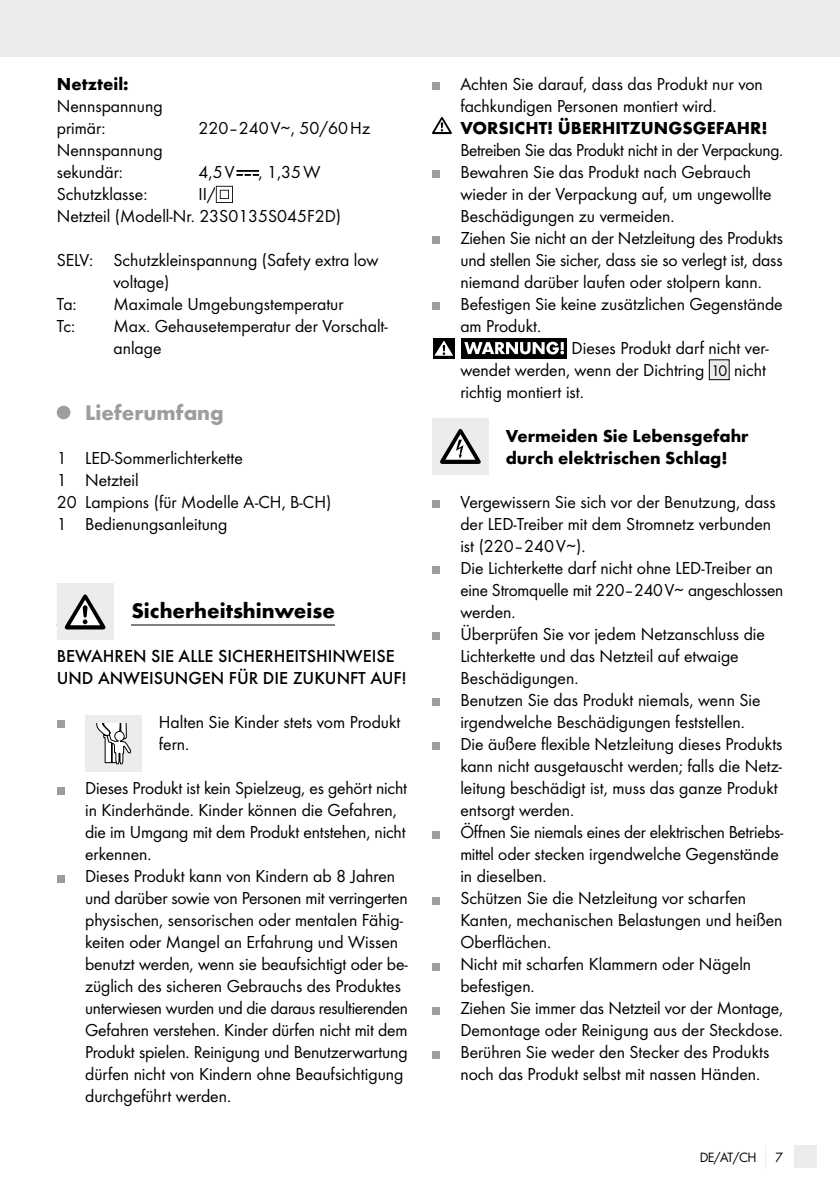
<style>
.page{position:relative;width:840px;height:1191px;background:#fff}
.page>*{position:absolute;margin:0;border:0;box-sizing:border-box;transform-origin:0 0}
.t1{font:700 22px "Futura";color:#000}
.t2{font:700 22px "Futura";color:#9c9d9d}
.t3{font:18px/22px "Futura Boo";color:#000}
.t4{font:700 18px/22px "Futura";color:#000}
.t5{font:500 18px/22px "Futura";color:#000}
.t6{font:18px "Futura Boo";letter-spacing:-.02em;color:#000}
.t7{font:14px "Futura Boo";color:#000}
.s1{font-size:16px}
</style>
<div class="page">
<div style="left:0;top:0;width:839px;height:57px;background:#ececec"></div>
<div style="left:794px;top:1145px;width:22px;height:23px;background:#ececec"></div>
<hr style="left:57px;top:624px;width:278px;height:1px;background:#000">
<svg style="left:237px;top:171px;width:21px;height:5px"></svg>
<svg style="left:216px;top:186px;width:17px;height:17px"></svg>
<div style="left:57px;top:406px;width:13px;height:13px;background:#9c9d9d;border-radius:50%"></div>
<div style="left:113px;top:584px;width:18px;height:56px;background:#fff"></div>
<div style="left:57px;top:583px;width:56px;height:57px;background:#ececec"></div>
<svg style="left:65px;top:594px;width:40px;height:35px"></svg>
<div style="left:57px;top:720px;width:7px;height:8px;background:#9c9d9d"></div>
<div style="left:85px;top:715px;width:57px;height:57px;background:#ececec"></div>
<svg style="left:96px;top:723px;width:35px;height:41px"></svg>
<div style="left:57px;top:786px;width:7px;height:8px;background:#9c9d9d"></div>
<div style="left:57px;top:874px;width:7px;height:8px;background:#9c9d9d"></div>
<div style="left:432px;top:82px;width:7px;height:8px;background:#9c9d9d"></div>
<svg style="left:432px;top:117px;width:19px;height:17px"></svg>
<div style="left:432px;top:170px;width:7px;height:8px;background:#9c9d9d"></div>
<div style="left:432px;top:236px;width:7px;height:8px;background:#9c9d9d"></div>
<div style="left:432px;top:302px;width:7px;height:8px;background:#9c9d9d"></div>
<div style="left:461px;top:338px;width:106px;height:20px;background:#000"></div>
<div style="left:433px;top:338px;width:21px;height:20px;background:#000"></div>
<svg style="left:434px;top:340px;width:19px;height:16px"></svg>
<svg style="left:464px;top:342px;width:99px;height:12px"></svg>
<div style="left:709px;top:360px;width:19px;height:20px;background:#ececec"></div>
<div style="left:708px;top:359px;width:21px;height:21px;border:1px solid #000"></div>
<div style="left:432px;top:418px;width:56px;height:57px;background:#ececec"></div>
<svg style="left:440px;top:429px;width:40px;height:35px"></svg>
<div style="left:432px;top:500px;width:7px;height:8px;background:#9c9d9d"></div>
<div style="left:432px;top:566px;width:7px;height:8px;background:#9c9d9d"></div>
<div style="left:432px;top:632px;width:7px;height:8px;background:#9c9d9d"></div>
<div style="left:432px;top:698px;width:7px;height:8px;background:#9c9d9d"></div>
<div style="left:432px;top:742px;width:7px;height:8px;background:#9c9d9d"></div>
<div style="left:432px;top:830px;width:7px;height:8px;background:#9c9d9d"></div>
<div style="left:432px;top:896px;width:7px;height:8px;background:#9c9d9d"></div>
<div style="left:432px;top:962px;width:7px;height:8px;background:#9c9d9d"></div>
<div style="left:432px;top:1006px;width:7px;height:8px;background:#9c9d9d"></div>
<div style="left:432px;top:1050px;width:7px;height:8px;background:#9c9d9d"></div>
<p class="t4" style="left:57px;top:73px;width:73px">Netzteil:</p>
<p class="t3" style="left:57px;top:95px;width:107px">Nennspannung primär:</p>
<p class="t3" style="left:57px;top:139px;width:107px">Nennspannung sekundär:</p>
<p class="t3" style="left:198px;top:117px;width:173px">220–240V∼, 50/60Hz</p>
<p class="t3" style="left:198px;top:161px;width:37px">4,5V</p>
<p class="t3" style="left:258px;top:161px;width:63px">, 1,35W</p>
<p class="t3" style="left:57px;top:183px;width:286px;text-indent:142px">II/<br>Netzteil (Modell-Nr. 23S0135S045F2D)</p>
<p class="t3" style="left:57px;top:249px;width:323px">SELV: Schutzkleinspannung (Safety extra low</p>
<p class="t3" style="left:113px;top:271px;width:57px">voltage)</p>
<p class="t3" style="left:57px;top:293px;width:21px">Ta:</p>
<p class="t3" style="left:113px;top:293px;width:231px">Maximale Umgebungstemperatur</p>
<p class="t3" style="left:57px;top:315px;width:20px">Tc:</p>
<p class="t3" style="left:113px;top:315px;width:275px">Max. Gehausetemperatur der Vorschalt&shy;anlage</p>
<p class="t3" style="left:57px;top:183px;width:92px">Schutzklasse:</p>
<p class="t2" style="left:85px;top:399px;width:140px">Lieferumfang</p>
<p class="t3" style="left:57px;top:447px;width:276px">1 LED-Sommerlichterkette<br>1 Netzteil<br>20 Lampions (für Modelle A-CH, B-CH)<br>1 Bedienungsanleitung</p>
<p class="t1" style="left:131px;top:597px;width:205px">Sicherheitshinweise</p>
<p class="t5" style="left:57px;top:645px;width:351px">BEWAHREN SIE ALLE SICHERHEITSHINWEISE<br>UND ANWEISUNGEN FÜR DIE ZUKUNFT AUF!</p>
<p class="t3" style="left:159px;top:711px;width:243px">Halten Sie Kinder stets vom Produkt fern.</p>
<p class="t3" style="left:85px;top:777px;width:324px">Dieses Produkt ist kein Spielzeug, es gehört nicht in Kinderhände. Kinder können die Gefahren, die im Umgang mit dem Produkt entstehen, nicht erkennen.<br>Dieses Produkt kann von Kindern ab 8 Jahren und darüber sowie von Personen mit verringerten physischen, sensorischen oder mentalen Fähig&shy;keiten oder Mangel an Erfahrung und Wissen benutzt werden, wenn sie beaufsichtigt oder be&shy;züglich des sicheren Gebrauchs des Produktes unterwiesen wurden und die daraus resultierenden Gefahren verstehen. Kinder dürfen nicht mit dem Produkt spielen. Reinigung und Benutzerwartung dürfen nicht von Kindern ohne Beaufsichtigung durchgeführt werden.</p>
<p class="t3" style="left:460px;top:73px;width:304px">Achten Sie darauf, dass das Produkt nur von fachkundigen Personen montiert wird.</p>
<p class="t4" style="left:460px;top:117px;width:308px">VORSICHT! ÜBERHITZUNGSGEFAHR!</p>
<p class="t6" style="left:460px;top:139px;width:324px">Betreiben Sie das Produkt nicht in der Verpackung.</p>
<p class="t3" style="left:460px;top:161px;width:292px">Bewahren Sie das Produkt nach Gebrauch</p>
<p class="t3" style="left:460px;top:183px;width:312px">wieder in der Verpackung auf, um ungewollte</p>
<p class="t3" style="left:460px;top:205px;width:216px">Beschädigungen zu vermeiden.</p>
<p class="t3" style="left:460px;top:227px;width:324px">Ziehen Sie nicht an der Netzleitung des Produkts</p>
<p class="t3" style="left:460px;top:249px;width:323px">und stellen Sie sicher, dass sie so verlegt ist, dass</p>
<p class="t3" style="left:460px;top:271px;width:303px">niemand darüber laufen oder stolpern kann.</p>
<p class="t3" style="left:460px;top:293px;width:323px">Befestigen Sie keine zusätzlichen Gegenstände</p>
<p class="t3" style="left:460px;top:315px;width:82px">am Produkt.</p>
<p class="t3" style="left:571px;top:337px;width:198px">Dieses Produkt darf nicht ver‑</p>
<p class="t3" style="left:460px;top:359px;width:307px">wendet werden, wenn der Dichtring <span class="s1">10</span> nicht</p>
<p class="t3" style="left:460px;top:381px;width:125px">richtig montiert ist.</p>
<p class="t4" style="left:505px;top:425px;width:244px">Vermeiden Sie Lebensgefahr durch elektrischen Schlag!</p>
<p class="t3" style="left:460px;top:491px;width:324px">Vergewissern Sie sich vor der Benutzung, dass der LED-Treiber mit dem Stromnetz verbunden ist (220–240V∼).<br>Die Lichterkette darf nicht ohne LED-Treiber an eine Stromquelle mit 220–240V∼ angeschlossen werden.<br>Überprüfen Sie vor jedem Netzanschluss die Lichterkette und das Netzteil auf etwaige Beschädigungen.<br>Benutzen Sie das Produkt niemals, wenn Sie irgendwelche Beschädigungen feststellen.<br>Die äußere flexible Netzleitung dieses Produkts kann nicht ausgetauscht werden; falls die Netz&shy;leitung beschädigt ist, muss das ganze Produkt entsorgt werden.<br>Öffnen Sie niemals eines der elektrischen Betriebs&shy;mittel oder stecken irgendwelche Gegenstände in dieselben.<br>Schützen Sie die Netzleitung vor scharfen Kanten, mechanischen Belastungen und heißen Oberflächen.<br>Nicht mit scharfen Klammern oder Nägeln befestigen.<br>Ziehen Sie immer das Netzteil vor der Montage, Demontage oder Reinigung aus der Steckdose.<br>Berühren Sie weder den Stecker des Produkts noch das Produkt selbst mit nassen Händen.</p>
<p class="t7" style="left:699px;top:1149px;width:58px">DE/AT/CH</p>
<p class="t7" style="left:774px;top:1149px;width:9px">7</p>
</div>
